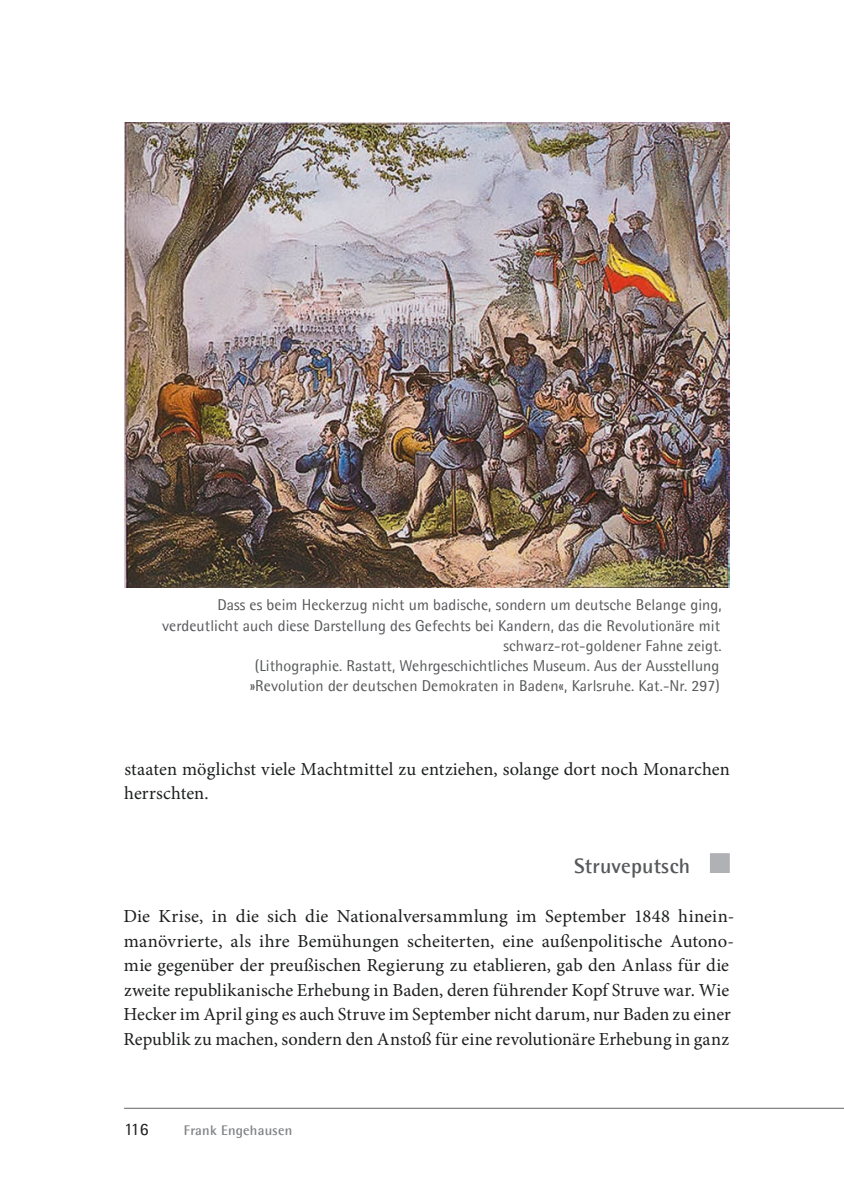
<style>
.page{position:relative;width:844px;height:1191px;background:#fff}
.page>*{position:absolute;margin:0;border:0;box-sizing:border-box;transform-origin:0 0}
.t1{font:700 21px "Agfa Rotis Semisans";letter-spacing:.01em;color:#57585a}
.t2{font:18.38px/24.5px "Minion Pro";letter-spacing:.005em;color:#1d1e1f}
.t3{font:17.5px "Agfa Rotis Semisans";color:#1d1e1f}
.t4{font:15.75px/20.1px "Agfa Rotis Semisans";letter-spacing:.005em;color:#57585a;text-align:right}
.t5{font:700 14px "Agfa Rotis Semisans";letter-spacing:.015em;color:#808285}
</style>
<div class="page">
<hr style="left:124px;top:1108px;width:719px;height:1px;background:#636366">
<div style="left:709px;top:853px;width:20px;height:20px;background:#b0b1b5"></div>
<img style="left:124px;top:123px;width:605px;height:464px">
<p class="t4" style="left:162px;top:595px;width:561px">Dass es beim Heckerzug nicht um badische, sondern um deutsche Belange ging, verdeutlicht auch diese Darstellung des Gefechts bei Kandern, das die Revolutionäre mit schwarz-rot-goldener Fahne zeigt.<br>(Lithographie. Rastatt, Wehrgeschichtliches Museum. Aus der Ausstellung<br>»Revolution der deutschen Demokraten in Baden«, Karlsruhe. Kat.-Nr. 297)</p>
<p class="t2" style="left:124px;top:758px;width:606px">staaten möglichst viele Machtmittel zu entziehen, solange dort noch Monarchen herrschten.</p>
<p class="t1" style="left:574px;top:853px;width:117px">Struveputsch</p>
<p class="t2" style="left:123px;top:905px;width:612px">Die Krise, in die sich die Nationalversammlung im September 1848 hinein&shy;manövrierte, als ihre Bemühungen scheiterten, eine außenpolitische Autono&shy;mie gegenüber der preußischen Regierung zu etablieren, gab den Anlass für die zweite republikanische Erhebung in Baden, deren führender Kopf Struve war. Wie Hecker im April ging es auch Struve im September nicht darum, nur Baden zu einer Republik zu machen, sondern den Anstoß für eine revolutionäre Erhebung in ganz</p>
<p class="t3" style="left:124px;top:1118px;width:26px">116</p>
<p class="t5" style="left:184px;top:1121px;width:110px">Frank Engehausen</p>
</div>
